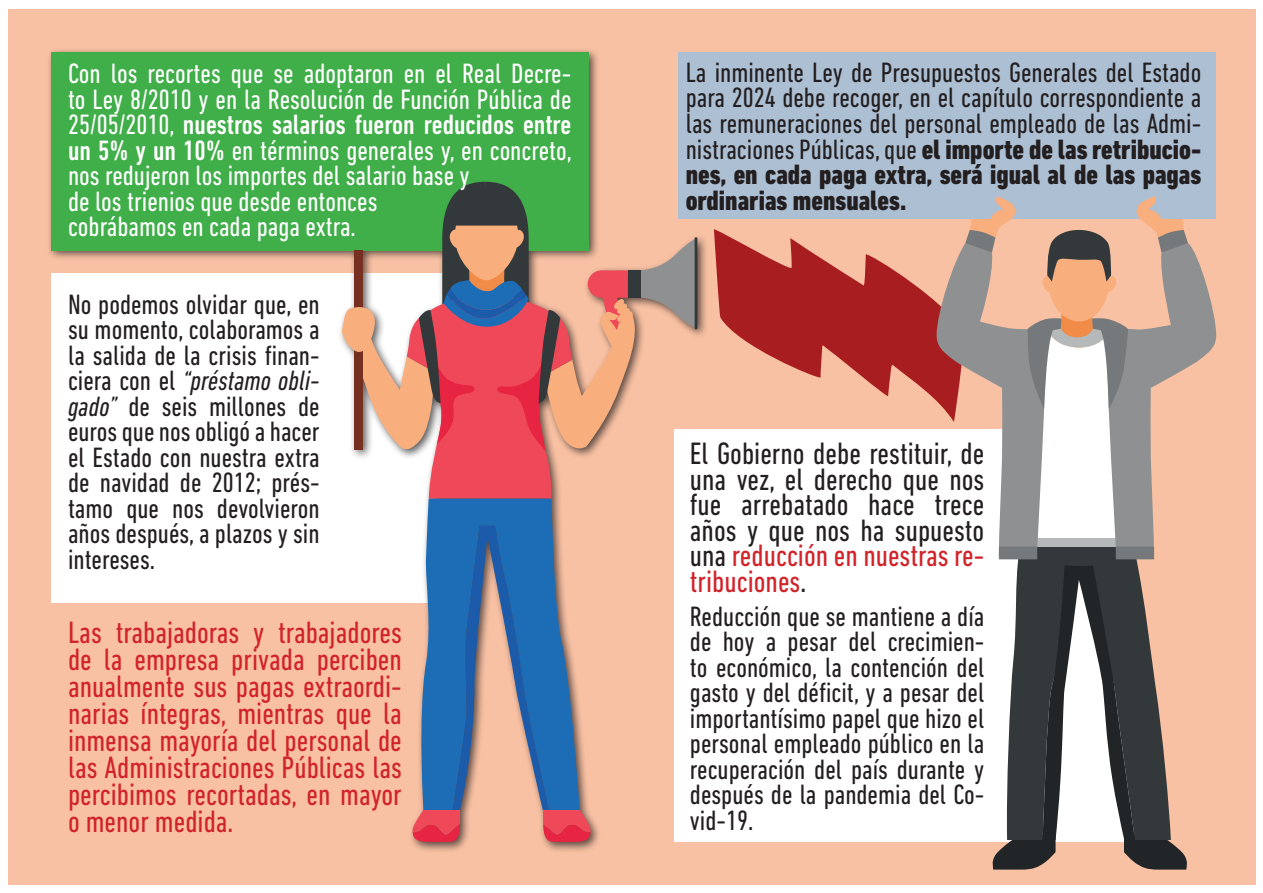
<style>
.page{position:relative;width:1263px;height:893px;background:#fff}
.page>*{position:absolute;margin:0;border:0;box-sizing:border-box;transform-origin:0 0}
.t1{font:condensed 31.5px/27px "DIN Next LT Pro";color:#d1232a;text-align:justify}
.t2{font:condensed 31.5px/25.5px "DIN Next LT Pro";color:#231f20;text-align:justify}
.t3{font:condensed 28.5px/25.5px "DIN Next LT Pro";color:#231f20;text-align:justify}
.t4{font:condensed 28.5px/25.5px "DIN Next LT Pro";color:#fff}
.s1{font-weight:500}
.s2{font-weight:800}
.s3{font-style:italic}
.s4{color:#d1232a}
</style>
<div class="page">
<div style="left:9px;top:9px;width:1246px;height:875px;background:#f9c1a3"></div>
<svg style="left:714px;top:229px;width:222px;height:172px;fill:#a81d20"></svg>
<div style="left:674px;top:429px;width:458px;height:413px;background:#fff"></div>
<div style="left:46px;top:47px;width:662px;height:806px;background:#231f20;opacity:.75"></div>
<div style="left:51px;top:52px;width:538px;height:198px;background:#40ae49"></div>
<svg style="left:417px;top:499px;width:163px;height:27px;background:#4e82b5"></svg>
<svg style="left:412px;top:526px;width:179px;height:316px"></svg>
<hr style="left:695px;top:237px;width:2px;height:92px;background:#33383a">
<svg style="left:341px;top:178px;width:355px;height:321px"></svg>
<svg style="left:1006px;top:559px;width:148px;height:6px"></svg>
<svg style="left:992px;top:565px;width:195px;height:305px"></svg>
<div style="left:678px;top:52px;width:538px;height:167px;background:#adbfd3"></div>
<svg style="left:936px;top:196px;width:280px;height:363px"></svg>
<p class="t4" style="left:68px;top:60px;width:505px">Con los recortes que se adoptaron en el Real Decre&shy;to Ley 8/2010 y en la Resolución de Función Pública de 25/05/2010, <span class="s1">nuestros salarios fueron reducidos entre un 5% y un 10%</span> en términos generales y, en concreto, nos redujeron los importes del salario base y<br>de los trienios que desde entonces<br>cobrábamos en cada paga extra.</p>
<p class="t3" style="left:686px;top:59px;width:517px">La inminente Ley de Presupuestos Generales del Estado para 2024 debe recoger, en el capítulo correspondiente a las remuneraciones del personal empleado de las Admi&shy;nistraciones Públicas, que <span class="s2">el importe de las retribucio&shy;nes, en cada paga extra, será igual al de las pagas ordinarias mensuales.</span></p>
<p class="t3" style="left:68px;top:291px;width:253px">No podemos olvidar que, en su momento, colaboramos a la salida de la crisis finan&shy;ciera con el <span class="s3">“préstamo obli&shy;gado”</span> de seis millones de euros que nos obligó a hacer el Estado con nuestra extra de navidad de 2012; prés&shy;tamo que nos devolvieron años después, a plazos y sin intereses.</p>
<p class="t1" style="left:68px;top:619px;width:335px">Las trabajadoras y trabajadores de la empresa privada perciben anualmente sus pagas extraordi&shy;narias íntegras, mientras que la inmensa mayoría del personal de las Administraciones Públicas las percibimos recortadas, en mayor o menor medida.</p>
<p class="t2" style="left:690px;top:441px;width:296px">El Gobierno debe restituir, de una vez, el derecho que nos fue arrebatado hace trece años y que nos ha supuesto una <span class="s4">reducción en nuestras re&shy;tribuciones</span>.</p>
<p class="t3" style="left:690px;top:603px;width:296px">Reducción que se mantiene a día de hoy a pesar del crecimien&shy;to económico, la contención del gasto y del déficit, y a pesar del importantísimo papel que hizo el personal empleado público en la recuperación del país durante y después de la pandemia del Co&shy;vid-19.</p>
</div>
